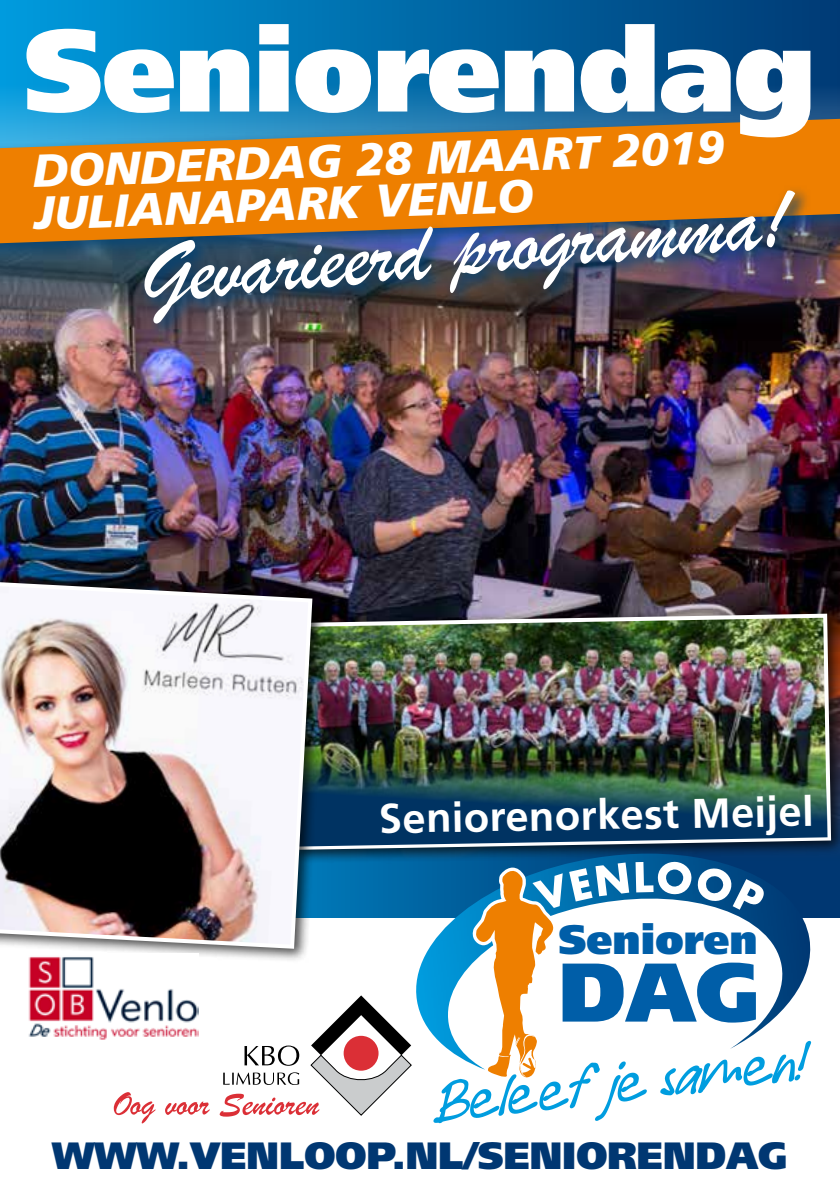
<style>
.page{position:relative;width:840px;height:1191px;background:#fff}
.page>*{position:absolute;margin:0;border:0;box-sizing:border-box;transform-origin:0 0}
.t1{font:900 116.6px "Frutiger";letter-spacing:-.01em;color:#fff}
.t2{font:88px "Brush Script";color:#fff}
.t3{font:900 83px "Frutiger";color:#005ea8}
.t4{font:italic 900 46px/42px "Frutiger";color:#fff}
.t5{font:700 41.4px "Frutiger";color:#fff}
.t6{font:900 41.2px "Frutiger";color:#005ea8}
.t7{font:900 38px "Frutiger";color:#003772}
</style>
<div class="page">
<img style="left:0;top:339px;width:839px;height:269px">
<svg style="left:0;top:0;width:839px;height:339px;background:#0e69a0"></svg>
<svg style="left:327px;top:864px;width:512px;height:53px;background:#00619f"></svg>
<div style="left:0;top:108px;width:839px;height:154px;background:#004175;opacity:.75"></div>
<svg style="left:0;top:119px;width:839px;height:124px;background:#c68126"></svg>
<svg style="left:114px;top:1092px;width:41px;height:31px"></svg>
<svg style="left:165px;top:1101px;width:44px;height:13px"></svg>
<svg style="left:219px;top:995px;width:188px;height:121px"></svg>
<div style="left:286px;top:608px;width:553px;height:256px;background:#000;opacity:.7"></div>
<img style="left:327px;top:611px;width:505px;height:241px">
<img style="left:327px;top:731px;width:500px;height:117px">
<div style="left:0;top:575px;width:327px;height:388px;background:#000;opacity:.7"></div>
<img style="left:0;top:578px;width:314px;height:373px">
<img style="left:138px;top:185px;width:673px;height:156px">
<img style="left:407px;top:853px;width:408px;height:217px">
<svg style="left:433px;top:861px;width:377px;height:262px"></svg>
<img style="left:26px;top:953px;width:172px;height:87px">
<h1 class="t1" style="left:24px;top:-1px;width:793px">Seniorendag</h1>
<p class="t4" style="left:32px;top:150px;width:693px;rotate:-2deg">DONDERDAG 28 MAART 2019<br>JULIANAPARK VENLO</p>
<h2 class="t2" style="left:135px;top:218px;width:652px;rotate:-5deg">Gevarieerd programma!</h2>
<p class="t5" style="left:378px;top:794px;width:436px;rotate:-1deg">Seniorenorkest Meijel</p>
<p class="t6" style="left:558px;top:914px;width:200px">Senioren</p>
<h3 class="t3" style="left:558px;top:941px;width:203px">DAG</h3>
<p class="t7" style="left:52px;top:1132px;width:736px">WWW.VENLOOP.NL/SENIORENDAG</p>
</div>
